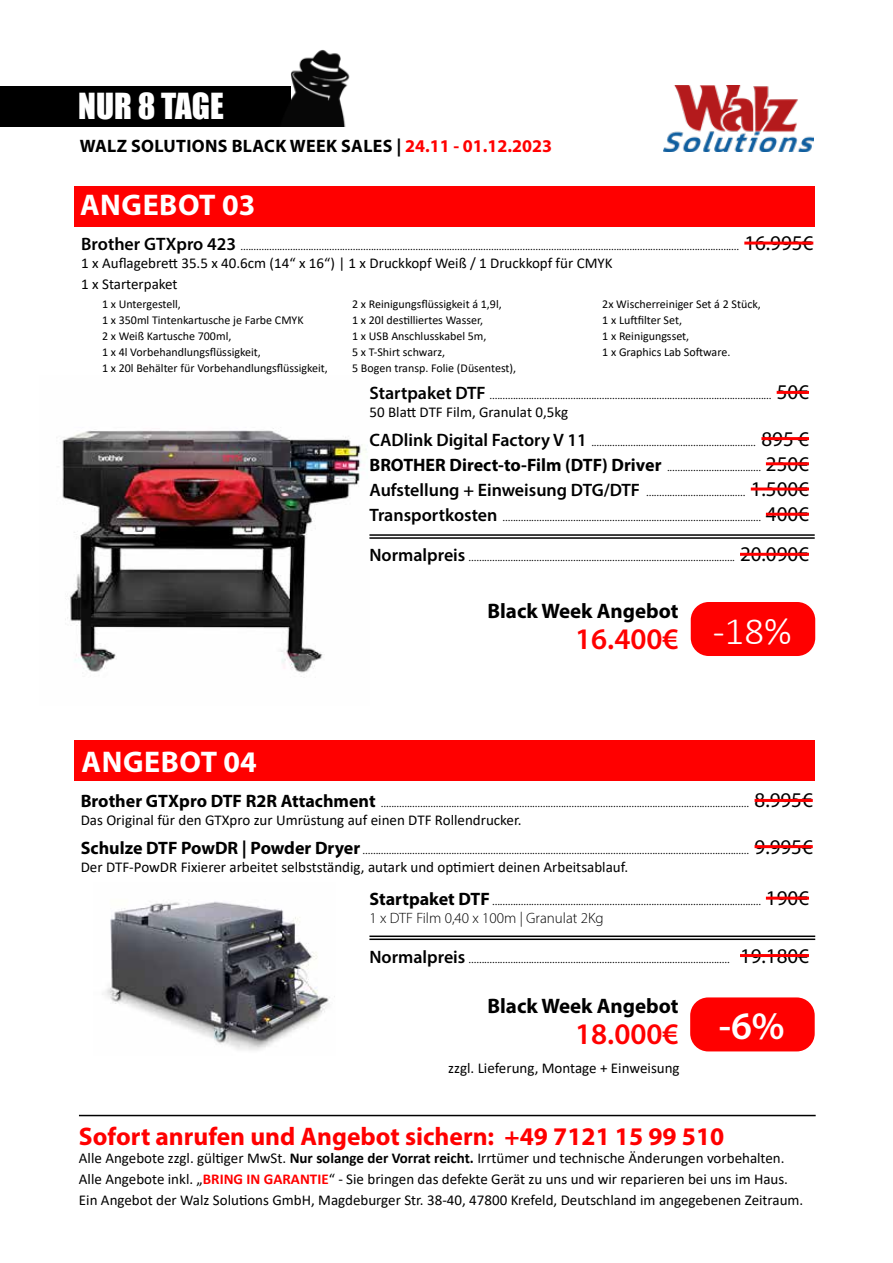
<style>
.page{position:relative;width:893px;height:1263px;background:#fff}
.page>*{position:absolute;margin:0;border:0;box-sizing:border-box;transform-origin:0 0}
.t1{font:300 39px "Calibri";color:#fff}
.t2{font:600 39px "Myriad Pro";color:#fff}
.t3{font:33px "Impact";color:#fff}
.t4{font:700 30px "Myriad Pro";letter-spacing:.02em;color:#fff}
.t5{font:600 30px "Myriad Pro";color:#f00}
.t6{font:700 25.5px "Myriad Pro";color:#f00}
.t7{font:700 21px "Myriad Pro";color:#000}
.t8{font:700 18px "Myriad Pro";letter-spacing:.02em;color:#000}
.t9{font:300 15px/25.2px "Myriad Pro";color:#000;text-align:justify}
.t10{font:15px/21px "Calibri";color:#000}
.t11{font:12px/15.9px "Calibri";color:#000}
.s1{color:#f00}
.s2{font-weight:600;font-size:18px}
.s3{font-weight:400;font-size:21px}
.s4{font-weight:700;font-size:18px}
.s5{font-weight:700}
.s6{font-weight:700;color:#f00}
</style>
<div class="page">
<img style="left:663px;top:86px;width:150px;height:66px">
<div style="left:0;top:86px;width:290px;height:40px;background:#000"></div>
<img style="left:290px;top:49px;width:60px;height:77px">
<hr style="left:79px;top:1115px;width:737px;height:1px;background:#000">
<img style="left:62px;top:428px;width:305px;height:249px">
<div style="left:75px;top:186px;width:740px;height:41px;background:#f00"></div>
<hr style="left:744px;top:242px;width:69px;height:3px;background:#f00">
<hr style="left:777px;top:391px;width:32px;height:3px;background:#f00">
<hr style="left:761px;top:437px;width:48px;height:3px;background:#f00">
<hr style="left:766px;top:462px;width:43px;height:3px;background:#f00">
<hr style="left:751px;top:487px;width:58px;height:3px;background:#f00">
<hr style="left:766px;top:513px;width:43px;height:3px;background:#f00">
<hr style="left:369px;top:534px;width:446px;height:2px;background:#000">
<hr style="left:369px;top:537px;width:446px;height:2px;background:#000">
<hr style="left:740px;top:553px;width:69px;height:3px;background:#f00">
<img style="left:102px;top:901px;width:233px;height:149px">
<div style="left:75px;top:740px;width:740px;height:40px;background:#f00"></div>
<hr style="left:755px;top:799px;width:58px;height:3px;background:#f00">
<hr style="left:755px;top:845px;width:58px;height:3px;background:#f00">
<hr style="left:766px;top:897px;width:43px;height:3px;background:#f00">
<div style="left:691px;top:602px;width:124px;height:54px;background:#f00;border-radius:18px"></div>
<div style="left:690px;top:997px;width:125px;height:54px;background:#f00;border-radius:18px"></div>
<hr style="left:369px;top:935px;width:446px;height:2px;background:#000">
<hr style="left:369px;top:938px;width:446px;height:2px;background:#000">
<hr style="left:740px;top:954px;width:69px;height:3px;background:#f00">
<h2 class="t3" style="left:78px;top:80px;width:147px">NUR 8 TAGE</h2>
<p class="t8" style="left:80px;top:134px;width:474px">WALZ SOLUTIONS BLACK WEEK SALES | <span class="s1">24.11 - 01.12.2023</span></p>
<h3 class="t4" style="left:80px;top:186px;width:177px">ANGEBOT 03</h3>
<p class="t9" style="left:81px;top:232px;width:734px"><span class="s2">Brother GTXpro 423</span> ............................................................................................................................................................................................... <span class="s3">16.995€</span></p>
<p class="t10" style="left:81px;top:252px;width:533px">1 x Auflagebrett 35.5 x 40.6cm (14“ x 16“) | 1 x Druckkopf Weiß / 1 Druckkopf für CMYK<br>1 x Starterpaket</p>
<p class="t11" style="left:102px;top:296px;width:227px">1 x Untergestell,<br>1 x 350ml Tintenkartusche je Farbe CMYK<br>2 x Weiß Kartusche 700ml,<br>1 x 4l Vorbehandlungsflüssigkeit,<br>1 x 20l Behälter für Vorbehandlungsflüssigkeit,</p>
<p class="t11" style="left:352px;top:296px;width:166px">2 x Reinigungsflüssigkeit á 1,9l,<br>1 x 20l destilliertes Wasser,<br>1 x USB Anschlusskabel 5m,<br>5 x T-Shirt schwarz,<br>5 Bogen transp. Folie (Düsentest),</p>
<p class="t11" style="left:602px;top:296px;width:160px">2x Wischerreiniger Set á 2 Stück,<br>1 x Luftfilter Set,<br>1 x Reinigungsset,<br>1 x Graphics Lab Software.</p>
<p class="t9" style="left:369px;top:382px;width:441px"><span class="s2">Startpaket DTF</span> ............................................................................................................ <span class="s3">50€</span></p>
<p class="t10" style="left:369px;top:401px;width:200px">50 Blatt DTF Film, Granulat 0,5kg</p>
<p class="t9" style="left:369px;top:428px;width:441px"><span class="s2">CADlink Digital Factory V 11</span> ............................................................... <span class="s3">895 € </span><span class="s4">BROTHER Direct-to-Film (DTF) Driver</span> .................................... <span class="s3">250€ </span><span class="s2">Aufstellung + Einweisung DTG/DTF</span> ...................................... <span class="s3">1.500€ </span><span class="s2">Transportkosten</span> ................................................................................................... <span class="s3">400€</span></p>
<p class="t9" style="left:369px;top:543px;width:441px"><span class="s2">Normalpreis</span> ...................................................................................................... <span class="s3">20.090€</span></p>
<h3 class="t4" style="left:82px;top:742px;width:177px">ANGEBOT 04</h3>
<h3 class="t7" style="left:487px;top:597px;width:193px">Black Week Angebot</h3>
<h3 class="t5" style="left:575px;top:620px;width:105px">16.400€</h3>
<h1 class="t1" style="left:713px;top:606px;width:81px">-18%</h1>
<p class="t9" style="left:81px;top:790px;width:734px"><span class="s4">Brother GTXpro DTF R2R Attachment</span> ............................................................................................................................................. <span class="s3">8.995€</span></p>
<p class="t10" style="left:81px;top:809px;width:442px">Das Original für den GTXpro zur Umrüstung auf einen DTF Rollendrucker.</p>
<p class="t9" style="left:81px;top:836px;width:734px"><span class="s4">Schulze DTF PowDR | Powder Dryer</span> .................................................................................................................................................... <span class="s3">9.995€</span></p>
<p class="t10" style="left:81px;top:856px;width:549px">Der DTF-PowDR Fixierer arbeitet selbstständig, autark und optimiert deinen Arbeitsablauf.</p>
<p class="t9" style="left:369px;top:891px;width:441px;line-height:18px"><span class="s4">Startpaket DTF</span>....................................................................................................... <span class="s3">190€<br></span>1 x DTF Film 0,40 x 100m | Granulat 2Kg</p>
<p class="t9" style="left:369px;top:945px;width:441px"><span class="s2">Normalpreis</span> .................................................................................................... <span class="s3">19.180€</span></p>
<h3 class="t7" style="left:487px;top:992px;width:193px">Black Week Angebot</h3>
<h3 class="t5" style="left:575px;top:1015px;width:105px">18.000€</h3>
<p class="t10" style="left:448px;top:1057px;width:233px">zzgl. Lieferung, Montage + Einweisung</p>
<h1 class="t2" style="left:719px;top:1001px;width:67px">-6%</h1>
<h3 class="t6" style="left:79px;top:1120px;width:647px">Sofort anrufen und Angebot sichern: +49 7121 15 99 510</h3>
<p class="t10" style="left:79px;top:1147px;width:726px">Alle Angebote zzgl. gültiger MwSt. <span class="s5">Nur solange der Vorrat reicht.</span> Irrtü mer und technische Änderungen vorbehalten.<br>Alle Angebote inkl. „<span class="s6">BRING IN GARANTIE</span>“ - Sie bringen das defekte Gerät zu uns und wir reparieren bei uns im Haus.<br>Ein Angebot der Walz Solutions GmbH, Magdeburger Str. 38-40, 47800 Krefeld, Deutschland im angegebenen Zeitraum.</p>
</div>
